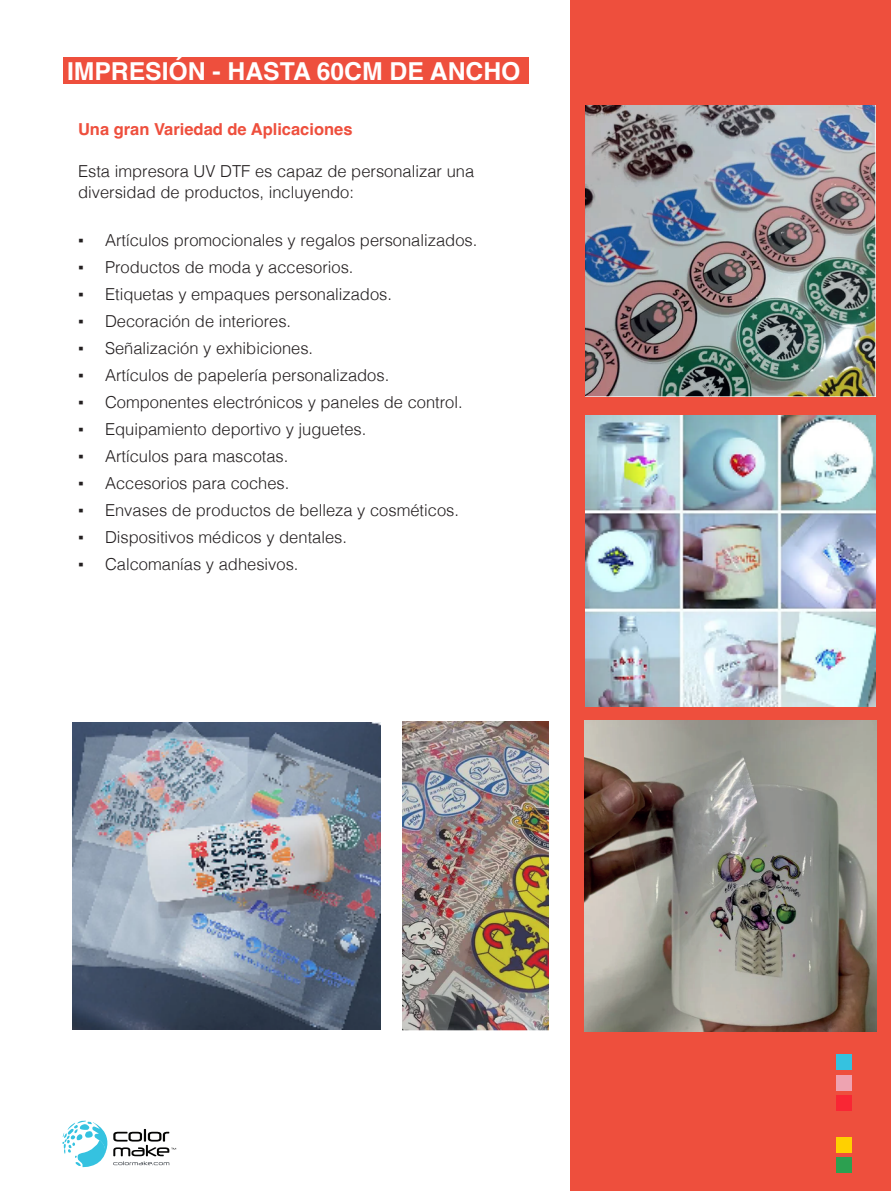
<style>
.page{position:relative;width:893px;height:1191px;background:#fff}
.page>*{position:absolute;margin:0;border:0;box-sizing:border-box;transform-origin:0 0}
.t1{font:700 24.75px "Helvetica";color:#fff}
.t2{font:300 16.5px/21px "Helvetica";color:#231f20}
.t3{font:700 16.5px "Helvetica";color:#ee4f3d}
.s1{font-family:"Times New Roman";font-weight:400}
</style>
<div class="page">
<div style="left:63px;top:57px;width:465px;height:27px;background:#ee4f3d"></div>
<svg style="left:62px;top:1120px;width:114px;height:48px"></svg>
<div style="left:570px;top:0;width:321px;height:1191px;background:#ee4f3d"></div>
<div style="left:836px;top:1054px;width:16px;height:16px;background:#35c2e0"></div>
<div style="left:836px;top:1074px;width:16px;height:16px;background:#eea3b1"></div>
<div style="left:836px;top:1095px;width:16px;height:16px;background:#f92634"></div>
<div style="left:836px;top:1136px;width:16px;height:16px;background:#ffd000"></div>
<div style="left:836px;top:1157px;width:16px;height:16px;background:#2ca050"></div>
<img style="left:73px;top:722px;width:307px;height:307px">
<img style="left:584px;top:720px;width:292px;height:311px">
<img style="left:585px;top:416px;width:291px;height:290px">
<img style="left:585px;top:105px;width:291px;height:291px">
<img style="left:402px;top:721px;width:146px;height:309px">
<h1 class="t1" style="left:67px;top:56px;width:455px">IMPRESIÓN - HASTA 60CM DE ANCHO</h1>
<p class="t3" style="left:78px;top:119px;width:276px">Una gran Variedad de Aplicaciones</p>
<p class="t2" style="left:78px;top:159px;width:398px">Esta impresora UV DTF es capaz de personalizar una diversidad de productos, incluyendo:</p>
<p class="t2" style="left:78px;top:228px;width:401px"><span class="s1">▪</span> Artículos promocionales y regalos personalizados.</p>
<p class="t2" style="left:78px;top:255px;width:277px"><span class="s1">▪</span> Productos de moda y accesorios.</p>
<p class="t2" style="left:78px;top:282px;width:315px"><span class="s1">▪</span> Etiquetas y empaques personalizados.</p>
<p class="t2" style="left:78px;top:309px;width:215px"><span class="s1">▪</span> Decoración de interiores.</p>
<p class="t2" style="left:78px;top:336px;width:237px"><span class="s1">▪</span> Señalización y exhibiciones.</p>
<p class="t2" style="left:78px;top:363px;width:313px"><span class="s1">▪</span> Artículos de papelería personalizados.</p>
<p class="t2" style="left:78px;top:390px;width:386px"><span class="s1">▪</span> Componentes electrónicos y paneles de control.</p>
<p class="t2" style="left:78px;top:417px;width:290px"><span class="s1">▪</span> Equipamiento deportivo y juguetes.</p>
<p class="t2" style="left:78px;top:444px;width:212px"><span class="s1">▪</span> Artículos para mascotas.</p>
<p class="t2" style="left:78px;top:471px;width:213px"><span class="s1">▪</span> Accesorios para coches.</p>
<p class="t2" style="left:78px;top:498px;width:382px"><span class="s1">▪</span> Envases de productos de belleza y cosméticos.</p>
<p class="t2" style="left:78px;top:525px;width:271px"><span class="s1">▪</span> Dispositivos médicos y dentales.</p>
<p class="t2" style="left:78px;top:552px;width:222px"><span class="s1">▪</span> Calcomanías y adhesivos.</p>
</div>
